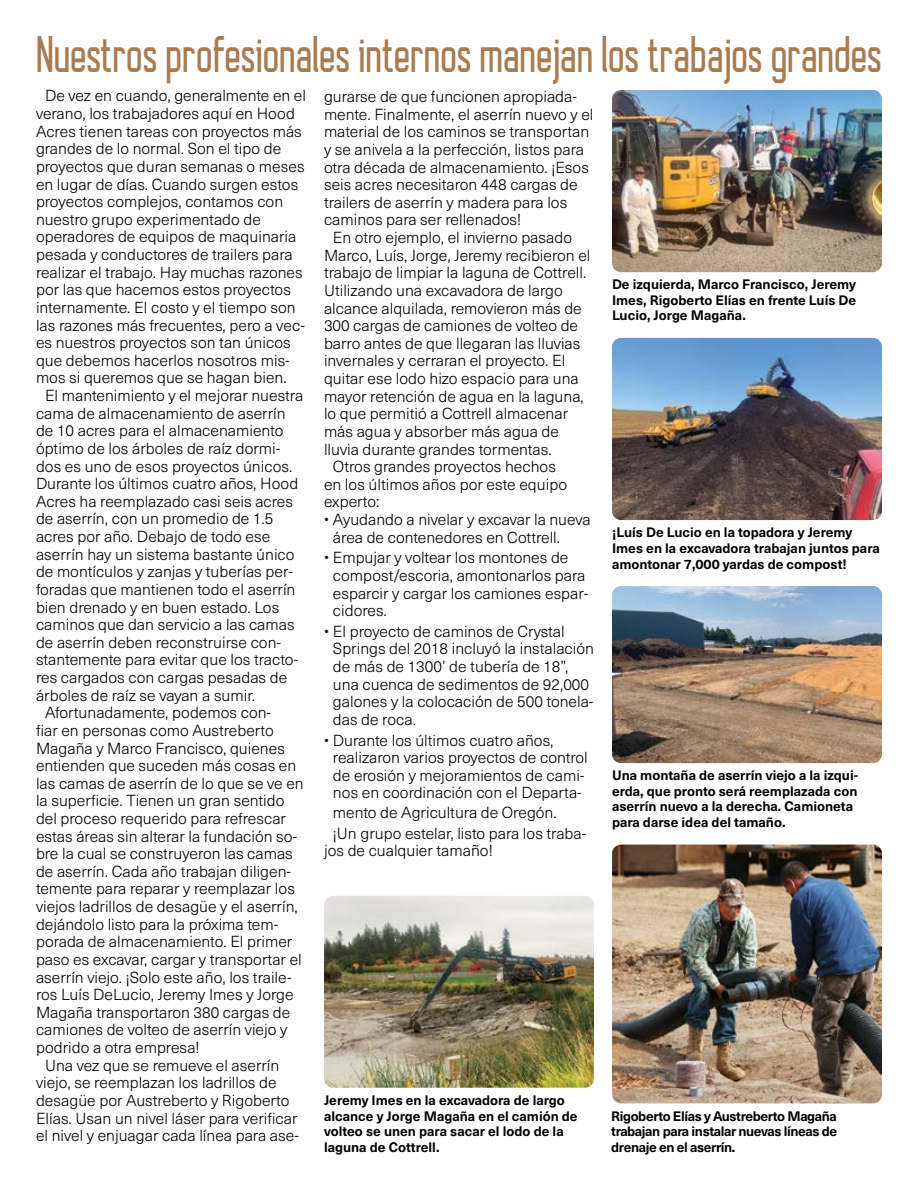
<style>
.page{position:relative;width:918px;height:1188px;background:#fff}
.page>*{position:absolute;margin:0;border:0;box-sizing:border-box;transform-origin:0 0}
.t1{font:700 48px "Autobus";color:#a97b50;scale:.81 1}
.t2{font:300 15.75px/17.5px "Neue Haas Unica W1 G";color:#000}
.t3{font:700 13.5px/15.8px "Neue Haas Unica W1 G";color:#000}
</style>
<div class="page">
<img style="left:324px;top:896px;width:270px;height:192px">
<img style="left:612px;top:90px;width:270px;height:182px">
<img style="left:612px;top:338px;width:270px;height:182px">
<img style="left:612px;top:586px;width:270px;height:177px">
<img style="left:612px;top:845px;width:270px;height:258px">
<h1 class="t1" style="left:36px;top:26px;width:1046px">Nuestros profesionales internos manejan los trabajos grandes</h1>
<p class="t2" style="left:324px;top:87px;width:254px">gurarse de que funcionen apropiada-</p>
<p class="t2" style="left:324px;top:105px;width:271px">mente. Finalmente, el aserrín nuevo y el</p>
<p class="t2" style="left:324px;top:122px;width:267px">material de los caminos se transportan</p>
<p class="t2" style="left:324px;top:140px;width:261px">y se anivela a la perfección, listos para</p>
<p class="t2" style="left:324px;top:157px;width:266px">otra década de almacenamiento. ¡Esos</p>
<p class="t2" style="left:324px;top:175px;width:255px">seis acres necesitaron 448 cargas de</p>
<p class="t2" style="left:324px;top:193px;width:245px">trailers de aserrín y madera para los</p>
<p class="t2" style="left:324px;top:210px;width:199px">caminos para ser rellenados!</p>
<p class="t2" style="left:333px;top:228px;width:241px">En otro ejemplo, el invierno pasado</p>
<p class="t2" style="left:324px;top:246px;width:268px">Marco, Luís, Jorge, Jeremy recibieron el</p>
<p class="t2" style="left:324px;top:263px;width:264px">trabajo de limpiar la laguna de Cottrell.</p>
<p class="t2" style="left:324px;top:281px;width:240px">Utilizando una excavadora de largo</p>
<p class="t2" style="left:324px;top:298px;width:259px">alcance alquilada, removieron más de</p>
<p class="t2" style="left:324px;top:316px;width:256px">300 cargas de camiones de volteo de</p>
<p class="t2" style="left:324px;top:334px;width:258px">barro antes de que llegaran las lluvias</p>
<p class="t2" style="left:324px;top:351px;width:243px">invernales y cerraran el proyecto. El</p>
<p class="t2" style="left:324px;top:369px;width:256px">quitar ese lodo hizo espacio para una</p>
<p class="t2" style="left:324px;top:387px;width:261px">mayor retención de agua en la laguna,</p>
<p class="t2" style="left:324px;top:404px;width:246px">lo que permitió a Cottrell almacenar</p>
<p class="t2" style="left:324px;top:422px;width:237px">más agua y absorber más agua de</p>
<p class="t2" style="left:324px;top:439px;width:229px">lluvia durante grandes tormentas.</p>
<p class="t2" style="left:333px;top:457px;width:225px">Otros grandes proyectos hechos</p>
<p class="t2" style="left:324px;top:475px;width:245px">en los últimos años por este equipo</p>
<p class="t2" style="left:324px;top:492px;width:57px">experto:</p>
<p class="t2" style="left:333px;top:510px;width:259px;text-indent:-9px">• Ayudando a nivelar y excavar la nueva área de contenedores en Cottrell.</p>
<p class="t2" style="left:333px;top:548px;width:257px;text-indent:-9px">• Empujar y voltear los montones de compost/escoria, amontonarlos para esparcir y cargar los camiones espar&shy;cidores.</p>
<p class="t2" style="left:333px;top:622px;width:263px;text-indent:-9px">• El proyecto de caminos de Crystal<br>Springs del 2018 incluyó la instalación de más de 1300’ de tubería de 18”, una cuenca de sedimentos de 92,000 galones y la colocación de 500 tonela&shy;das de roca.</p>
<p class="t2" style="left:333px;top:730px;width:256px;text-indent:-9px">• Durante los últimos cuatro años, realizaron varios proyectos de control de erosión y mejoramientos de cami&shy;nos en coordinación con el Departa-</p>
<p class="t2" style="left:333px;top:801px;width:255px;line-height:20.7px">mento de Agricultura de Oregón.<br>¡Un grupo estelar, listo para los traba-</p>
<p class="t2" style="left:324px;top:841px;width:170px">jos de cualquier tamaño!</p>
<p class="t2" style="left:45px;top:86px;width:263px">De vez en cuando, generalmente en el</p>
<p class="t2" style="left:36px;top:104px;width:260px">verano, los trabajadores aquí en Hood</p>
<p class="t2" style="left:36px;top:122px;width:267px">Acres tienen tareas con proyectos más</p>
<p class="t2" style="left:36px;top:139px;width:247px">grandes de lo normal. Son el tipo de</p>
<p class="t2" style="left:36px;top:157px;width:270px">proyectos que duran semanas o meses</p>
<p class="t2" style="left:36px;top:174px;width:264px">en lugar de días. Cuando surgen estos</p>
<p class="t2" style="left:36px;top:192px;width:249px">proyectos complejos, contamos con</p>
<p class="t2" style="left:36px;top:210px;width:226px">nuestro grupo experimentado de</p>
<p class="t2" style="left:36px;top:227px;width:262px">operadores de equipos de maquinaria</p>
<p class="t2" style="left:36px;top:245px;width:258px">pesada y conductores de trailers para</p>
<p class="t2" style="left:36px;top:263px;width:268px">realizar el trabajo. Hay muchas razones</p>
<p class="t2" style="left:36px;top:280px;width:257px">por las que hacemos estos proyectos</p>
<p class="t2" style="left:36px;top:298px;width:261px">internamente. El costo y el tiempo son</p>
<p class="t2" style="left:36px;top:315px;width:271px">las razones más frecuentes, pero a vec-</p>
<p class="t2" style="left:36px;top:333px;width:256px">es nuestros proyectos son tan únicos</p>
<p class="t2" style="left:36px;top:351px;width:255px">que debemos hacerlos nosotros mis-</p>
<p class="t2" style="left:36px;top:368px;width:252px">mos si queremos que se hagan bien.</p>
<p class="t2" style="left:45px;top:386px;width:260px">El mantenimiento y el mejorar nuestra</p>
<p class="t2" style="left:36px;top:404px;width:251px">cama de almacenamiento de aserrín</p>
<p class="t2" style="left:36px;top:421px;width:249px">de 10 acres para el almacenamiento</p>
<p class="t2" style="left:36px;top:439px;width:246px">óptimo de los árboles de raíz dormi-</p>
<p class="t2" style="left:36px;top:456px;width:258px">dos es uno de esos proyectos únicos.</p>
<p class="t2" style="left:36px;top:474px;width:264px">Durante los últimos cuatro años, Hood</p>
<p class="t2" style="left:36px;top:492px;width:259px">Acres ha reemplazado casi seis acres</p>
<p class="t2" style="left:36px;top:509px;width:239px">de aserrín, con un promedio de 1.5</p>
<p class="t2" style="left:36px;top:527px;width:236px">acres por año. Debajo de todo ese</p>
<p class="t2" style="left:36px;top:545px;width:260px">aserrín hay un sistema bastante único</p>
<p class="t2" style="left:36px;top:562px;width:259px">de montículos y zanjas y tuberías per-</p>
<p class="t2" style="left:36px;top:580px;width:261px">foradas que mantienen todo el aserrín</p>
<p class="t2" style="left:36px;top:597px;width:245px">bien drenado y en buen estado. Los</p>
<p class="t2" style="left:36px;top:615px;width:260px">caminos que dan servicio a las camas</p>
<p class="t2" style="left:36px;top:633px;width:247px">de aserrín deben reconstruirse con-</p>
<p class="t2" style="left:36px;top:650px;width:264px">stantemente para evitar que los tracto-</p>
<p class="t2" style="left:36px;top:668px;width:253px">res cargados con cargas pesadas de</p>
<p class="t2" style="left:36px;top:686px;width:221px">árboles de raíz se vayan a sumir.</p>
<p class="t2" style="left:45px;top:703px;width:228px">Afortunadamente, podemos con-</p>
<p class="t2" style="left:36px;top:721px;width:239px">fiar en personas como Austreberto</p>
<p class="t2" style="left:36px;top:738px;width:250px">Magaña y Marco Francisco, quienes</p>
<p class="t2" style="left:36px;top:756px;width:262px">entienden que suceden más cosas en</p>
<p class="t2" style="left:36px;top:774px;width:269px">las camas de aserrín de lo que se ve en</p>
<p class="t2" style="left:36px;top:791px;width:250px">la superficie. Tienen un gran sentido</p>
<p class="t2" style="left:36px;top:809px;width:252px">del proceso requerido para refrescar</p>
<p class="t2" style="left:36px;top:826px;width:263px">estas áreas sin alterar la fundación so-</p>
<p class="t2" style="left:36px;top:844px;width:258px">bre la cual se construyeron las camas</p>
<p class="t2" style="left:36px;top:862px;width:257px">de aserrín. Cada año trabajan diligen-</p>
<p class="t2" style="left:36px;top:879px;width:260px">temente para reparar y reemplazar los</p>
<p class="t2" style="left:36px;top:897px;width:263px">viejos ladrillos de desagüe y el aserrín,</p>
<p class="t2" style="left:36px;top:915px;width:244px">dejándolo listo para la próxima tem-</p>
<p class="t2" style="left:36px;top:932px;width:258px">porada de almacenamiento. El primer</p>
<p class="t2" style="left:36px;top:950px;width:267px">paso es excavar, cargar y transportar el</p>
<p class="t2" style="left:36px;top:967px;width:257px">aserrín viejo. ¡Solo este año, los traile-</p>
<p class="t2" style="left:36px;top:985px;width:259px">ros Luís DeLucio, Jeremy Imes y Jorge</p>
<p class="t2" style="left:36px;top:1003px;width:256px">Magaña transportaron 380 cargas de</p>
<p class="t2" style="left:36px;top:1020px;width:253px">camiones de volteo de aserrín viejo y</p>
<p class="t2" style="left:36px;top:1038px;width:165px">podrido a otra empresa!</p>
<p class="t2" style="left:45px;top:1056px;width:236px">Una vez que se remueve el aserrín</p>
<p class="t2" style="left:36px;top:1073px;width:242px">viejo, se reemplazan los ladrillos de</p>
<p class="t2" style="left:36px;top:1091px;width:255px">desagüe por Austreberto y Rigoberto</p>
<p class="t2" style="left:36px;top:1108px;width:263px">Elías. Usan un nivel láser para verificar</p>
<p class="t2" style="left:36px;top:1126px;width:265px">el nivel y enjuagar cada línea para ase-</p>
<p class="t3" style="left:612px;top:275px;width:246px;text-align:justify">De izquierda, Marco Francisco, Jeremy Imes, Rigoberto Elías en frente Luís De Lucio, Jorge Magaña.</p>
<p class="t3" style="left:612px;top:524px;width:269px">¡Luís De Lucio en la topadora y Jeremy<br>Imes en la excavadora trabajan juntos para amontonar 7,000 yardas de compost!</p>
<p class="t3" style="left:612px;top:766px;width:248px">Una montaña de aserrín viejo a la izqui&shy;erda, que pronto será reemplazada con aserrín nuevo a la derecha. Camioneta para darse idea del tamaño.</p>
<p class="t3" style="left:324px;top:1091px;width:255px">Jeremy Imes en la excavadora de largo alcance y Jorge Magaña en el camión de volteo se unen para sacar el lodo de la laguna de Cottrell.</p>
<p class="t3" style="left:611px;top:1107px;width:227px;text-align:justify">Rigoberto Elías y Austreberto Magaña trabajan para instalar nuevas líneas de drenaje en el aserrín.</p>
</div>
